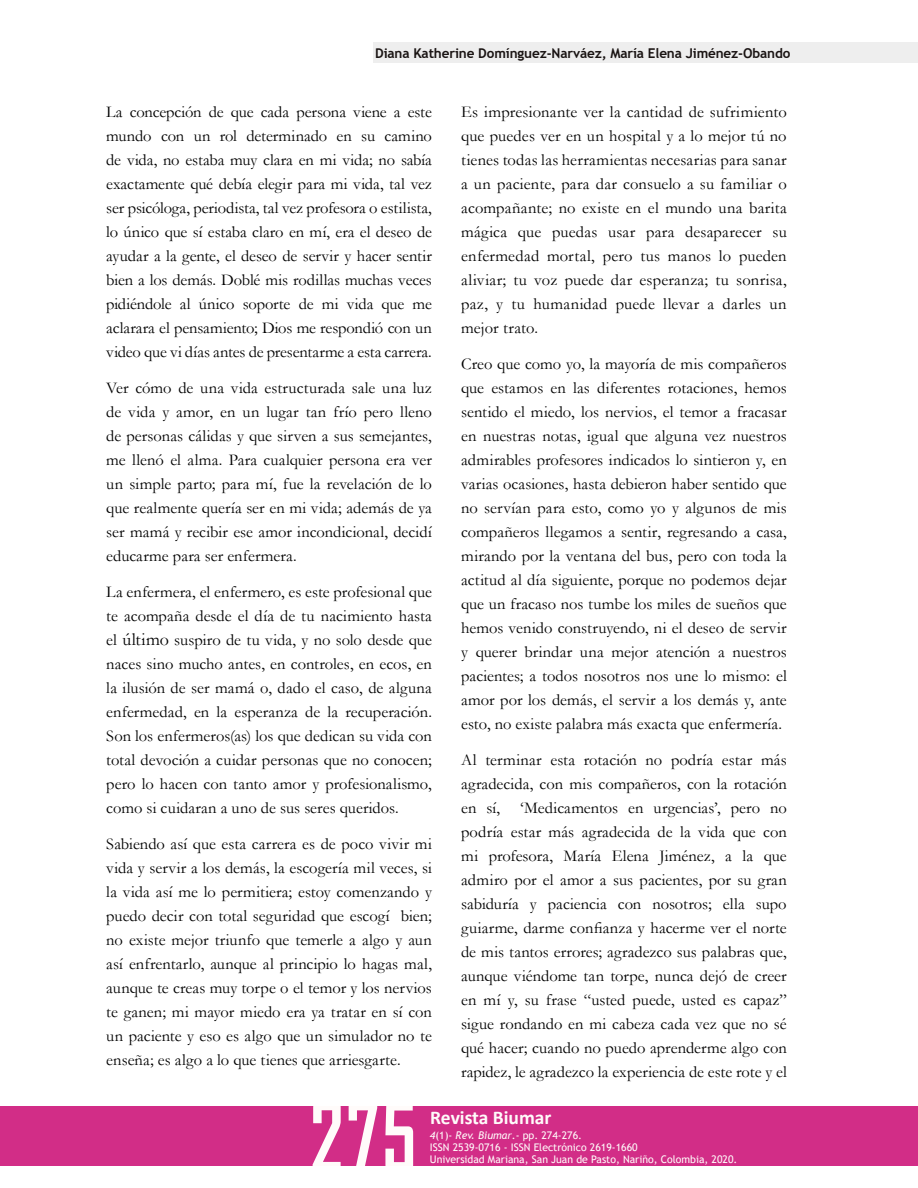
<style>
.page{position:relative;width:918px;height:1188px;background:#fff}
.page>*{position:absolute;margin:0;border:0;box-sizing:border-box;transform-origin:0 0}
.t1{font:700 91.05px "Agency FB";color:#fffbfa;scale:.83 1}
.t2{font:700 19.5px "Calibri";color:#fffbfa}
.t3{font:16.5px/24px "Garamond";letter-spacing:.005em;color:#000;text-align:justify}
.t4{font:700 13.5px "Trebuchet MS";letter-spacing:-.01em;color:#1a1413}
.t5{font:10.5px/12px "Trebuchet MS";color:#fffbfa}
.s1{font-size:18px}
.s2{font-style:italic}
</style>
<div class="page">
<div style="left:374px;top:42px;width:544px;height:21px;background:#eee"></div>
<div style="left:0;top:1106px;width:918px;height:60px;background:#d22d87"></div>
<p class="t4" style="left:375px;top:45px;width:417px">Diana Katherine Domínguez-Narváez, María Elena Jiménez-Obando</p>
<p class="t3" style="left:106px;top:99px;width:327px">La concepción de que cada persona viene a este mundo con un rol determinado en su camino de vida, no estaba muy clara en mi vida; no sabía exactamente qué debía elegir para mi vida, tal vez ser psicóloga, periodista, tal vez profesora o estilista, lo único que sí estaba claro en mí, era el deseo de ayudar a la gente, el deseo de servir y hacer sentir bien a los demás. Doblé mis rodillas muchas veces pidiéndole al único soporte de mi vida que me aclarara el pensamiento; Dios me respondió con un video que vi días antes de presentarme a esta carrera.</p>
<p class="t3" style="left:106px;top:376px;width:327px">Ver cómo de una vida estructurada sale una luz de vida y amor, en un lugar tan frío pero lleno de personas cálidas y que sirven a sus semejantes, me llenó el alma. Para cualquier persona era ver un simple parto; para mí, fue la revelación de lo que realmente quería ser en mi vida; además de ya ser mamá y recibir ese amor incondicional, decidí educarme para ser enfermera.</p>
<p class="t3" style="left:106px;top:580px;width:327px">La enfermera, el enfermero, es este profesional que te acompaña desde el día de tu nacimiento hasta el <span class="s1">último</span> suspiro de tu vida, y no solo desde que naces sino mucho antes, en controles, en ecos, en la ilusión de ser mamá o, dado el caso, de alguna enfermedad, en la esperanza de la recuperación.<br>Son los enfermeros(as) los que dedican su vida con total devoción a cuidar personas que no conocen; pero lo hacen con tanto amor y profesionalismo, como si cuidaran a uno de sus seres queridos.</p>
<p class="t3" style="left:106px;top:832px;width:327px">Sabiendo así que esta carrera es de poco vivir mi vida y servir a los demás, la escogería mil veces, si la vida así me lo permitiera; estoy comenzando y puedo decir con total seguridad que escogí bien; no existe mejor triunfo que temerle a algo y aun así enfrentarlo, aunque al principio lo hagas mal, aunque te creas muy torpe o el temor y los nervios te ganen; mi mayor miedo era ya tratar en sí con un paciente y eso es algo que un simulador no te enseña; es algo a lo que tienes que arriesgarte.</p>
<p class="t3" style="left:461px;top:100px;width:327px">Es impresionante ver la cantidad de sufrimiento que puedes ver en un hospital y a lo mejor tú no tienes todas las herramientas necesarias para sanar a un paciente, para dar consuelo a su familiar o acompañante; no existe en el mundo una barita mágica que puedas usar para desaparecer su enfermedad mortal, pero tus manos lo pueden aliviar; tu voz puede dar esperanza; tu sonrisa, paz, y tu humanidad puede llevar a darles un mejor trato.</p>
<p class="t3" style="left:461px;top:352px;width:327px">Creo que como yo, la mayoría de mis compañeros que estamos en las diferentes rotaciones, hemos sentido el miedo, los nervios, el temor a fracasar en nuestras notas, igual que alguna vez nuestros admirables profesores indicados lo sintieron y, en varias ocasiones, hasta debieron haber sentido que no servían para esto, como yo y algunos de mis compañeros llegamos a sentir, regresando a casa, mirando por la ventana del bus, pero con toda la actitud al día siguiente, porque no podemos dejar que un fracaso nos tumbe los miles de sueños que hemos venido construyendo, ni el deseo de servir y querer brindar una mejor atención a nuestros pacientes; a todos nosotros nos une lo mismo: el amor por los demás, el servir a los demás y, ante esto, no existe palabra más exacta que enfermería.</p>
<p class="t3" style="left:461px;top:748px;width:327px">Al terminar esta rotación no podría estar más agradecida, con mis compañeros, con la rotación en sí, ‘Medicamentos en urgencias’, pero no podría estar más agradecida de la vida que con mi profesora, María Elena Jiménez, a la que admiro por el amor a sus pacientes, por su gran sabiduría y paciencia con nosotros; ella supo guiarme, darme confianza y hacerme ver el norte de mis tantos errores; agradezco sus palabras que, aunque viéndome tan torpe, nunca dejó de creer en mí y, su frase “usted puede, usted es capaz” sigue rondando en mi cabeza cada vez que no sé qué hacer; cuando no puedo aprenderme algo con rapidez, le agradezco la experiencia de este rote y el</p>
<h1 class="t1" style="left:310px;top:1080px;width:130px">275</h1>
<p class="t2" style="left:430px;top:1103px;width:123px">Revista Biumar</p>
<p class="t5" style="left:430px;top:1129px;width:309px"><span class="s2">4</span>(1)- <span class="s2">Rev. Biumar</span>.- pp. 274-276.<br>ISSN 2539-0716 - ISSN Electrónico 2619-1660<br>Universidad Mariana, San Juan de Pasto, Nariño, Colombia, 2020.</p>
</div>
